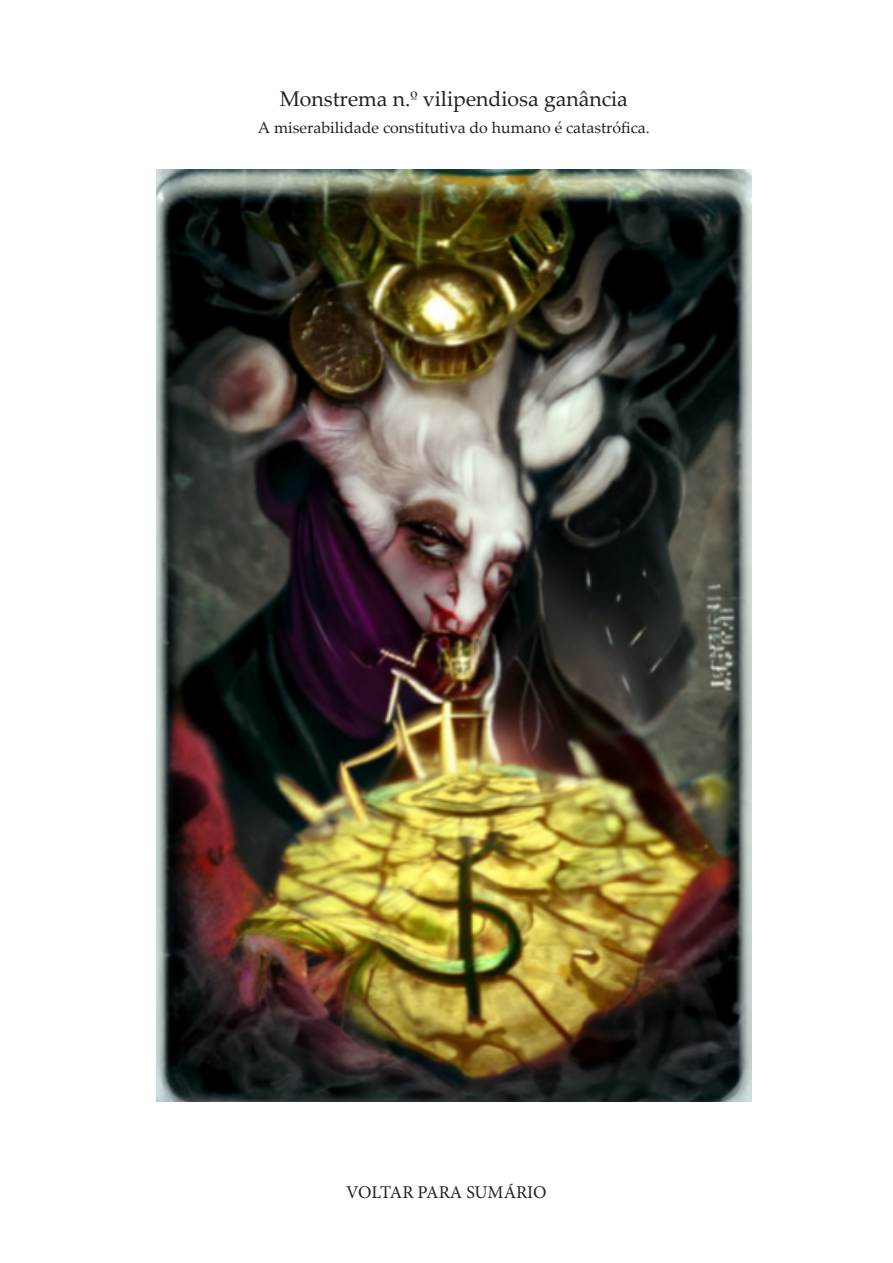
<style>
.page{position:relative;width:893px;height:1263px;background:#fff}
.page>*{position:absolute;margin:0;border:0;box-sizing:border-box;transform-origin:0 0}
.t1{font:21.15px "Palatino Linotype";color:#231f20}
.t2{font:18px "Minion Pro";letter-spacing:-.01em;color:#231f20}
.t3{font:15.9px "Palatino Linotype";color:#231f20}
</style>
<div class="page">
<img style="left:157px;top:170px;width:594px;height:932px">
<p class="t1" style="left:280px;top:84px;width:350px">Monstrema n.º vilipendiosa ganância</p>
<p class="t3" style="left:258px;top:117px;width:393px">A miserabilidade constitutiva do humano é catastrófica.</p>
<p class="t2" style="left:346px;top:1180px;width:202px">VOLTAR PARA SUMÁRIO</p>
</div>
